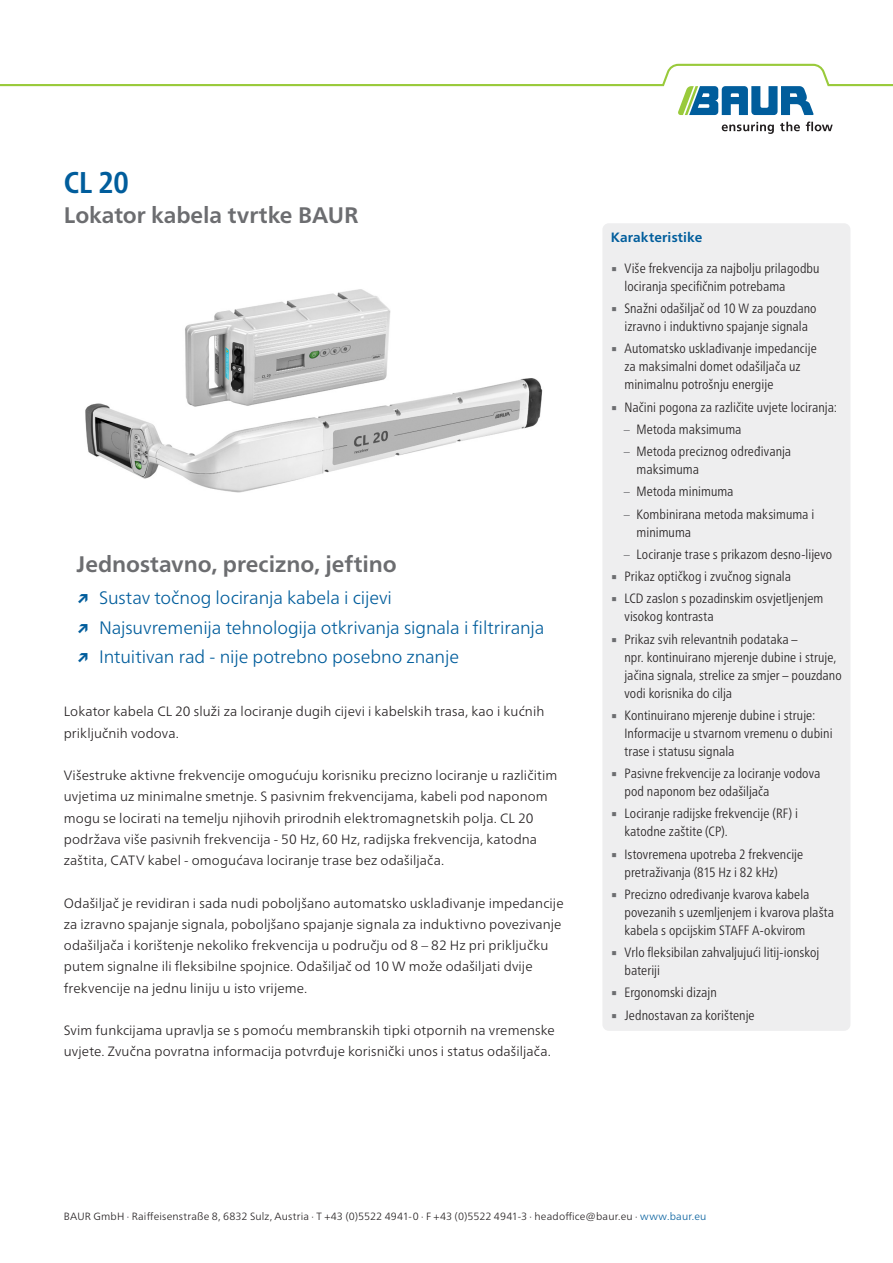
<style>
.page{position:relative;width:893px;height:1263px;background:#fff}
.page>*{position:absolute;margin:0;border:0;box-sizing:border-box;transform-origin:0 0}
.DB_-_Titel_Produktna{font:700 condensed 30px "Frutiger Neue LTW1 G";color:#005d9c}
.DB_-_Aufzählung_USP{font:700 22.5px "Frutiger Neue LTW1 G";color:#6c6d70}
.DB_-_Titel_Produktbe{font:700 22.5px "Frutiger Neue LTW1 G";letter-spacing:-.005em;color:#6c6d70}
.t1{font:300 18px "Frutiger Neue LTW1 G";letter-spacing:-.01em;color:#005d9c}
.t2{font:300 condensed 13.5px/18px "Frutiger Neue LTW1 G";letter-spacing:.005em;color:#231f20}
.DB___Fließtext{font:300 13.5px/21.3px "Frutiger Neue LTW1 G";letter-spacing:.005em;color:#231f20}
.DB_-_Condensed_Übers{font:700 13.5px "Frutiger Neue LTW1 G";letter-spacing:.01em;color:#005d9c}
.t3{font:300 10.5px "Frutiger Neue LTW1 G";letter-spacing:.015em;color:#231f20}
.s1{font-weight:700}
.s2{font-family:"Lucida Sans Unicode";font-weight:400;font-stretch:normal;color:#6c6d70}
.s3{color:#6c6d70}
.s4{color:#005d9c}
</style>
<div class="page">
<div style="left:602px;top:223px;width:248px;height:808px;background:#eeeeef;border-radius:6px"></div>
<img style="left:85px;top:289px;width:458px;height:204px">
<svg style="left:722px;top:122px;width:52px;height:12px"></svg>
<svg style="left:780px;top:122px;width:20px;height:9px"></svg>
<svg style="left:806px;top:122px;width:27px;height:9px"></svg>
<svg style="left:0;top:64px;width:893px;height:51px"></svg>
<p class="DB_-_Titel_Produktna" style="left:64px;top:160px;width:67px">CL 20</p>
<p class="DB_-_Titel_Produktbe" style="left:64px;top:199px;width:296px">Lokator kabela tvrtke BAUR</p>
<p class="DB_-_Aufzählung_USP" style="left:77px;top:548px;width:322px">Jednostavno, precizno, jeftino</p>
<p class="t1" style="left:77px;top:584px;width:317px"><span class="s1">↗</span> Sustav točnog lociranja kabela i cijevi</p>
<p class="t1" style="left:77px;top:614px;width:469px"><span class="s1">↗</span> Najsuvremenija tehnologija otkrivanja signala i filtriranja</p>
<p class="t1" style="left:77px;top:644px;width:384px"><span class="s1">↗</span> Intuitivan rad - nije potrebno posebno znanje</p>
<p class="DB___Fließtext" style="left:64px;top:700px;width:482px">Lokator kabela CL 20 služi za lociranje dugih cijevi i kabelskih trasa, kao i kućnih priključnih vodova.</p>
<p class="DB___Fließtext" style="left:64px;top:764px;width:495px">Višestruke aktivne frekvencije omogućuju korisniku precizno lociranje u različitim uvjetima uz minimalne smetnje. S pasivnim frekvencijama, kabeli pod naponom mogu se locirati na temelju njihovih prirodnih elektromagnetskih polja. CL 20 podržava više pasivnih frekvencija - 50 Hz, 60 Hz, radijska frekvencija, katodna zaštita, CATV kabel - omogućava lociranje trase bez odašiljača.</p>
<p class="DB___Fließtext" style="left:64px;top:891px;width:501px">Odašiljač je revidiran i sada nudi poboljšano automatsko usklađivanje impedancije za izravno spajanje signala, poboljšano spajanje signala za induktivno povezivanje odašiljača i korištenje nekoliko frekvencija u području od 8 – 82 Hz pri priključku putem signalne ili fleksibilne spojnice. Odašiljač od 10 W može odašiljati dvije frekvencije na jednu liniju u isto vrijeme.</p>
<p class="DB___Fließtext" style="left:64px;top:1019px;width:492px">Svim funkcijama upravlja se s pomoću membranskih tipki otpornih na vremenske uvjete. Zvučna povratna informacija potvrđuje korisnički unos i status odašiljača.</p>
<p class="DB_-_Condensed_Übers" style="left:611px;top:228px;width:93px">Karakteristike</p>
<p class="t2" style="left:624px;top:258px;width:197px;text-indent:-14px"><span class="s2">▪</span> Više frekvencija za najbolju prilagodbu lociranja specifičnim potrebama</p>
<p class="t2" style="left:611px;top:298px;width:207px;text-align:center"><span class="s2">▪</span> Snažni odašiljač od 10 W za pouzdano izravno i induktivno spajanje signala</p>
<p class="t2" style="left:624px;top:338px;width:194px;text-indent:-14px"><span class="s2">▪</span> Automatsko usklađivanje impedancije za maksimalni domet odašiljača uz minimalnu potrošnju energije</p>
<p class="t2" style="left:611px;top:397px;width:228px"><span class="s2">▪</span> Načini pogona za različite uvjete lociranja:</p>
<p class="t2" style="left:624px;top:419px;width:119px"><span class="s3">–</span> Metoda maksimuma</p>
<p class="t2" style="left:637px;top:441px;width:156px;text-indent:-13px"><span class="s3">–</span> Metoda preciznog određivanja maksimuma</p>
<p class="t2" style="left:624px;top:482px;width:111px"><span class="s3">–</span> Metoda minimuma</p>
<p class="t2" style="left:637px;top:504px;width:179px;text-indent:-13px"><span class="s3">–</span> Kombinirana metoda maksimuma i minimuma</p>
<p class="t2" style="left:624px;top:544px;width:210px"><span class="s3">–</span> Lociranje trase s prikazom desno-lijevo</p>
<p class="t2" style="left:611px;top:566px;width:182px"><span class="s2">▪</span> Prikaz optičkog i zvučnog signala</p>
<p class="t2" style="left:624px;top:589px;width:200px;text-indent:-14px"><span class="s2">▪</span> LCD zaslon s pozadinskim osvjetljenjem visokog kontrasta</p>
<p class="t2" style="left:624px;top:629px;width:219px;text-indent:-14px"><span class="s2">▪</span> Prikaz svih relevantnih podataka –<br>npr. kontinuirano mjerenje dubine i struje, jačina signala, strelice za smjer – pouzdano vodi korisnika do cilja</p>
<p class="t2" style="left:624px;top:705px;width:210px;text-indent:-14px"><span class="s2">▪</span> Kontinuirano mjerenje dubine i struje:<br>Informacije u stvarnom vremenu o dubini trase i statusu signala</p>
<p class="t2" style="left:624px;top:763px;width:197px;text-indent:-14px"><span class="s2">▪</span> Pasivne frekvencije za lociranje vodova pod naponom bez odašiljača</p>
<p class="t2" style="left:624px;top:804px;width:175px;text-indent:-14px"><span class="s2">▪</span> Lociranje radijske frekvencije (RF) i katodne zaštite (CP).</p>
<p class="t2" style="left:624px;top:844px;width:180px;text-indent:-14px"><span class="s2">▪</span> Istovremena upotreba 2 frekvencije pretraživanja (815 Hz i 82 kHz)</p>
<p class="t2" style="left:624px;top:884px;width:211px;text-indent:-14px"><span class="s2">▪</span> Precizno određivanje kvarova kabela povezanih s uzemljenjem i kvarova plašta kabela s opcijskim STAFF A-okvirom</p>
<p class="t2" style="left:624px;top:942px;width:196px;text-indent:-14px"><span class="s2">▪</span> Vrlo fleksibilan zahvaljujući litij-ionskoj bateriji</p>
<p class="t2" style="left:611px;top:983px;width:107px"><span class="s2">▪</span> Ergonomski dizajn</p>
<p class="t2" style="left:611px;top:1005px;width:145px"><span class="s2">▪</span> Jednostavan za korištenje</p>
<p class="t3" style="left:64px;top:1208px;width:644px">BAUR GmbH · Raiffeisenstraße 8, 6832 Sulz, Austria · T +43 (0)5522 4941-0 · F +43 (0)5522 4941-3 · headoffice@baur.eu · <span class="s4">www.baur.eu</span></p>
</div>
